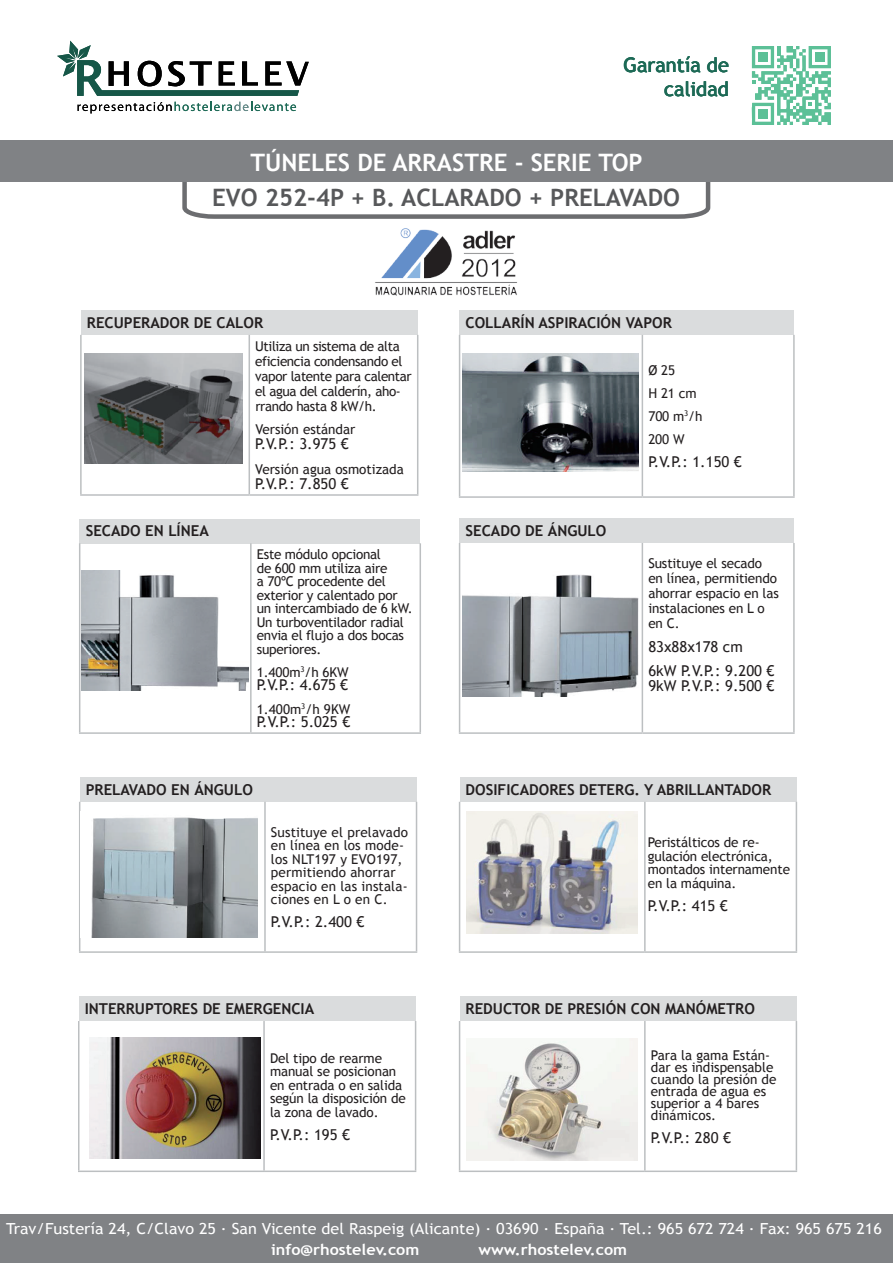
<style>
.page{position:relative;width:893px;height:1263px;background:#fff}
.page>*{position:absolute;margin:0;border:0;box-sizing:border-box;transform-origin:0 0}
.t1{font:700 27px "Trebuchet MS";color:#fff}
.t2{font:700 24px "Trebuchet MS";color:#57585a}
.t3{font:700 24px "Trebuchet MS";color:#fff}
.t4{font:19.95px/24px "Trebuchet MS";color:#1d6a56;text-align:right}
.t5{font:15.3px "Trebuchet MS";color:#fff;scale:1.06 1}
.t6{font:700 15.3px "Trebuchet MS";color:#fff;scale:1.06 1}
.t7{font:700 15px "Trebuchet MS";color:#231f20}
.t8{font:15px/24.6px "Trebuchet MS";color:#231f20}
.t9{font:13.5px/13.5px "Trebuchet MS";letter-spacing:-.01em;color:#231f20}
.t10{font:13.5px/15px "Trebuchet MS";letter-spacing:-.03em;color:#231f20}
.t11{font:13.5px/13.5px "Trebuchet MS";letter-spacing:.01em;color:#231f20}
</style>
<div class="page">
<div style="left:80px;top:778px;width:336px;height:24px;background:#dadcdd"></div>
<hr style="left:264px;top:802px;width:2px;height:149px;background:#bcbfc1">
<hr style="left:416px;top:802px;width:1px;height:149px;background:#bcbfc1">
<hr style="left:79px;top:951px;width:186px;height:2px;background:#bcbfc1">
<hr style="left:265px;top:951px;width:152px;height:2px;background:#bcbfc1">
<hr style="left:79px;top:802px;width:1px;height:149px;background:#bcbfc1">
<div style="left:80px;top:519px;width:340px;height:24px;background:#dadcdd"></div>
<hr style="left:250px;top:543px;width:2px;height:189px;background:#bcbfc1">
<hr style="left:420px;top:543px;width:1px;height:189px;background:#bcbfc1">
<hr style="left:79px;top:732px;width:172px;height:2px;background:#bcbfc1">
<hr style="left:251px;top:732px;width:170px;height:2px;background:#bcbfc1">
<hr style="left:79px;top:543px;width:1px;height:189px;background:#bcbfc1">
<img style="left:91px;top:817px;width:167px;height:121px">
<img style="left:81px;top:571px;width:168px;height:119px">
<div style="left:460px;top:519px;width:334px;height:24px;background:#dadcdd"></div>
<hr style="left:642px;top:543px;width:1px;height:189px;background:#bcbfc1">
<hr style="left:793px;top:543px;width:2px;height:189px;background:#bcbfc1">
<hr style="left:459px;top:732px;width:183px;height:2px;background:#bcbfc1">
<hr style="left:642px;top:732px;width:153px;height:2px;background:#bcbfc1">
<hr style="left:459px;top:543px;width:1px;height:189px;background:#bcbfc1">
<div style="left:81px;top:311px;width:337px;height:24px;background:#dadcdd"></div>
<hr style="left:249px;top:335px;width:1px;height:159px;background:#bcbfc1">
<hr style="left:417px;top:335px;width:1px;height:159px;background:#bcbfc1">
<hr style="left:80px;top:494px;width:169px;height:2px;background:#bcbfc1">
<hr style="left:249px;top:494px;width:169px;height:2px;background:#bcbfc1">
<hr style="left:80px;top:335px;width:2px;height:159px;background:#bcbfc1">
<img style="left:84px;top:353px;width:158px;height:110px">
<img style="left:462px;top:574px;width:176px;height:122px">
<div style="left:460px;top:778px;width:336px;height:24px;background:#dadcdd"></div>
<hr style="left:644px;top:802px;width:2px;height:149px;background:#bcbfc1">
<hr style="left:796px;top:802px;width:1px;height:149px;background:#bcbfc1">
<hr style="left:459px;top:951px;width:186px;height:2px;background:#bcbfc1">
<hr style="left:645px;top:951px;width:152px;height:2px;background:#bcbfc1">
<hr style="left:459px;top:802px;width:1px;height:149px;background:#bcbfc1">
<div style="left:460px;top:997px;width:336px;height:24px;background:#dadcdd"></div>
<hr style="left:644px;top:1021px;width:2px;height:149px;background:#bcbfc1">
<hr style="left:796px;top:1021px;width:1px;height:149px;background:#bcbfc1">
<hr style="left:459px;top:1170px;width:186px;height:2px;background:#bcbfc1">
<hr style="left:645px;top:1170px;width:152px;height:2px;background:#bcbfc1">
<hr style="left:459px;top:1021px;width:1px;height:149px;background:#bcbfc1">
<img style="left:467px;top:1039px;width:171px;height:121px">
<img style="left:467px;top:811px;width:171px;height:122px">
<div style="left:79px;top:997px;width:337px;height:24px;background:#dadcdd"></div>
<hr style="left:263px;top:1021px;width:2px;height:149px;background:#bcbfc1">
<hr style="left:415px;top:1021px;width:1px;height:149px;background:#bcbfc1">
<hr style="left:78px;top:1170px;width:186px;height:2px;background:#bcbfc1">
<hr style="left:264px;top:1170px;width:152px;height:2px;background:#bcbfc1">
<hr style="left:78px;top:1021px;width:2px;height:149px;background:#bcbfc1">
<img style="left:89px;top:1037px;width:172px;height:122px">
<div style="left:460px;top:311px;width:334px;height:24px;background:#dadcdd"></div>
<hr style="left:642px;top:335px;width:1px;height:161px;background:#bcbfc1">
<hr style="left:793px;top:335px;width:2px;height:161px;background:#bcbfc1">
<hr style="left:459px;top:496px;width:183px;height:2px;background:#bcbfc1">
<hr style="left:642px;top:496px;width:153px;height:2px;background:#bcbfc1">
<hr style="left:459px;top:335px;width:1px;height:161px;background:#bcbfc1">
<img style="left:462px;top:353px;width:176px;height:118px">
<svg style="left:182px;top:182px;width:529px;height:37px"></svg>
<svg style="left:78px;top:102px;width:218px;height:11px"></svg>
<svg style="left:57px;top:41px;width:252px;height:55px"></svg>
<svg style="left:751px;top:46px;width:80px;height:79px"></svg>
<div style="left:0;top:140px;width:893px;height:42px;background:#808285"></div>
<img style="left:375px;top:228px;width:142px;height:68px">
<div style="left:0;top:1214px;width:893px;height:49px;background:#808285"></div>
<h3 class="t4" style="left:624px;top:53px;width:107px">Garantía de calidad</h3>
<h1 class="t1" style="left:184px;top:145px;width:525px">TÚNELES DE ARRASTRE - SERIE ESTÁNDAR</h1>
<h2 class="t3" style="left:250px;top:148px;width:394px">TÚNELES DE ARRASTRE - SERIE TOP</h2>
<h2 class="t2" style="left:212px;top:182px;width:469px">EVO 252-4P + B. ACLARADO + PRELAVADO</h2>
<p class="t7" style="left:87px;top:313px;width:178px">RECUPERADOR DE CALOR</p>
<p class="t10" style="left:255px;top:339px;width:158px">Utiliza un sistema de alta eficiencia condensando el vapor latente para calentar el agua del calderín, aho&shy;rrando hasta 8 kW/h.</p>
<p class="t9" style="left:255px;top:423px;width:102px">Versión estándar</p>
<p class="t8" style="left:255px;top:432px;width:95px">P.V.P.: 3.975 €</p>
<p class="t9" style="left:255px;top:463px;width:150px">Versión agua osmotizada</p>
<p class="t8" style="left:255px;top:472px;width:95px">P.V.P.: 7.850 €</p>
<p class="t7" style="left:86px;top:521px;width:125px">SECADO EN LÍNEA</p>
<p class="t9" style="left:257px;top:548px;width:157px">Este módulo opcional<br>de 600 mm utiliza aire<br>a 70ºC procedente del exterior y calentado por un intercambiado de 6 kW.<br>Un turboventilador radial envia el flujo a dos bocas superiores.</p>
<p class="t9" style="left:257px;top:666px;width:93px">1.400m<sup>3</sup>/h 6KW</p>
<p class="t8" style="left:257px;top:673px;width:93px">P.V.P.: 4.675 €</p>
<p class="t9" style="left:257px;top:702px;width:95px">1.400m<sup>3</sup>/h 9KW</p>
<p class="t8" style="left:257px;top:710px;width:95px">P.V.P.: 5.025 €</p>
<p class="t7" style="left:86px;top:780px;width:169px">PRELAVADO EN ÁNGULO</p>
<p class="t11" style="left:271px;top:825px;width:139px">Sustituye el prelavado en línea en los mode&shy;los NLT197 y EVO197, permitiendo ahorrar espacio en las instala&shy;ciones en L o en C.</p>
<p class="t8" style="left:271px;top:910px;width:95px">P.V.P.: 2.400 €</p>
<p class="t7" style="left:85px;top:999px;width:231px">INTERRUPTORES DE EMERGENCIA</p>
<p class="t9" style="left:270px;top:1051px;width:137px">Del tipo de rearme manual se posicionan en entrada o en salida según la disposición de la zona de lavado.</p>
<p class="t8" style="left:270px;top:1122px;width:82px">P.V.P.: 195 €</p>
<p class="t7" style="left:466px;top:313px;width:208px">COLLARÍN ASPIRACIÓN VAPOR</p>
<p class="t9" style="left:648px;top:358px;width:56px;line-height:23.1px">Ø 25<br>H 21 cm<br>700 m<sup>3</sup>/h<br>200 W</p>
<p class="t8" style="left:648px;top:450px;width:95px">P.V.P.: 1.150 €</p>
<p class="t7" style="left:466px;top:521px;width:142px">SECADO DE ÁNGULO</p>
<p class="t9" style="left:648px;top:556px;width:132px;line-height:15px">Sustituye el secado en línea, permitiendo ahorrar espacio en las instalaciones en L o en C.</p>
<p class="t8" style="left:648px;top:634px;width:128px">83x88x178 cm<br>6kW P.V.P.: 9.200 €</p>
<p class="t8" style="left:648px;top:674px;width:128px">9kW P.V.P.: 9.500 €</p>
<p class="t7" style="left:466px;top:780px;width:307px">DOSIFICADORES DETERG. Y ABRILLANTADOR</p>
<p class="t9" style="left:648px;top:836px;width:144px">Peristálticos de re&shy;gulación electrónica, montados internamente en la máquina.</p>
<p class="t8" style="left:648px;top:893px;width:82px">P.V.P.: 415 €</p>
<p class="t7" style="left:466px;top:999px;width:291px">REDUCTOR DE PRESIÓN CON MANÓMETRO</p>
<p class="t9" style="left:651px;top:1049px;width:127px;line-height:12px">Para la gama Están&shy;dar es indispensable cuando la presión de entrada de agua es superior a 4 bares dinámicos.</p>
<p class="t8" style="left:651px;top:1125px;width:82px">P.V.P.: 280 €</p>
<p class="t5" style="left:6px;top:1219px;width:828px">Trav/Fustería 24, C/Clavo 25 · San Vicente del Raspeig (Alicante) · 03690 · España · Tel.: 965 672 724 · Fax: 965 675 216</p>
<p class="t6" style="left:271px;top:1240px;width:141px">info@rhostelev.com</p>
<p class="t6" style="left:478px;top:1240px;width:142px">www.rhostelev.com</p>
</div>
